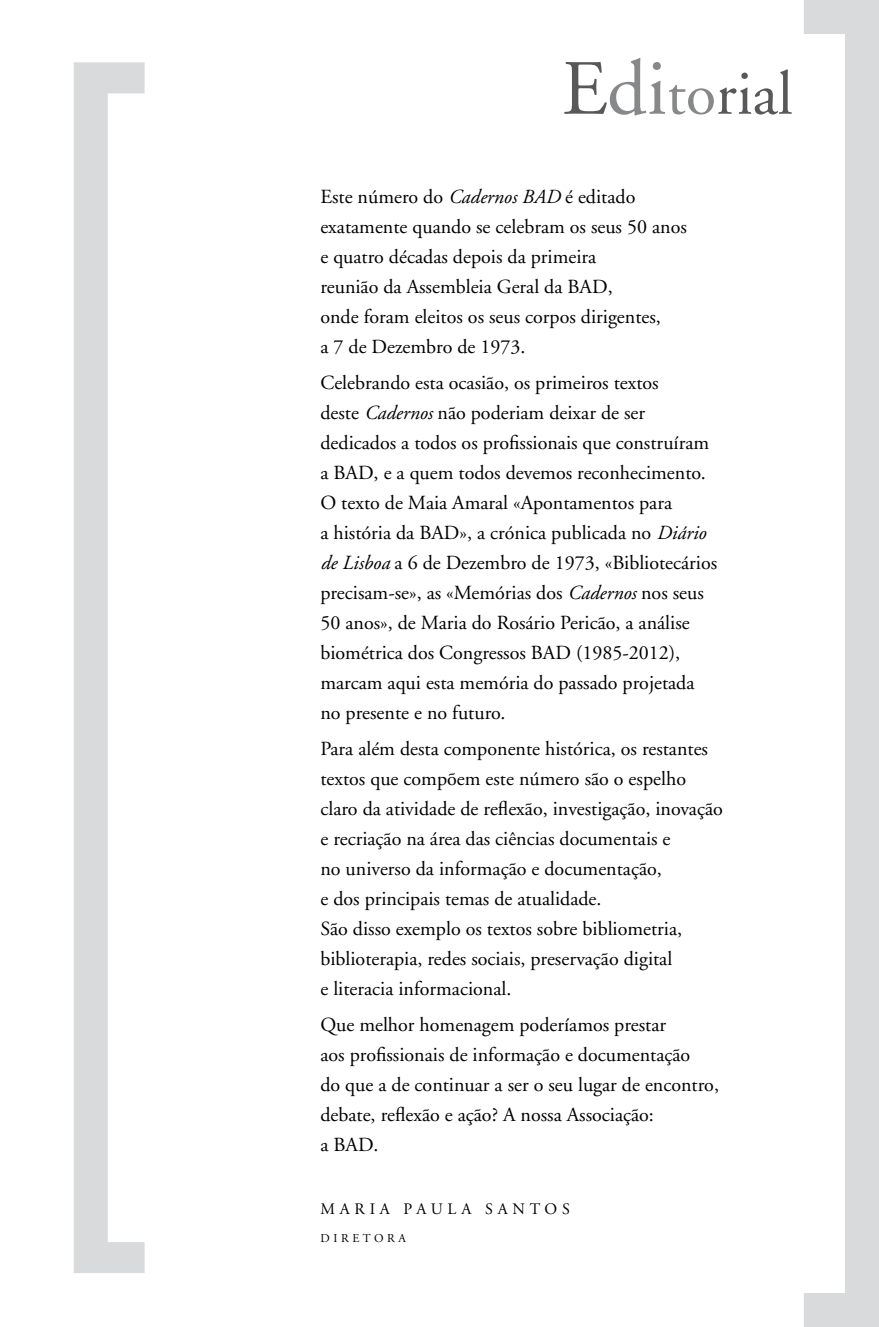
<style>
.page{position:relative;width:879px;height:1327px;background:#fff}
.page>*{position:absolute;margin:0;border:0;box-sizing:border-box;transform-origin:0 0}
.t1{font:62px "Adobe Garamond";color:#58585a}
.t2{font:20px/30px "Adobe Garamond";color:#000}
.t3{font:16px "Adobe Garamond";letter-spacing:.3em;color:#000}
.t4{font:12px "Adobe Garamond";color:#000}
.s1{font-size:78px}
.s2{font-size:78px;color:#87888a}
.s3{color:#87888a}
.s4{font-style:italic}
</style>
<div class="page">
<svg style="left:804px;top:0;width:75px;height:1327px"></svg>
<svg style="left:74px;top:62px;width:71px;height:1211px"></svg>
<h1 class="t1" style="left:562px;top:61px;width:232px"><span class="s1">E</span><span class="s2">di</span><span class="s3">to</span>rial</h1>
<p class="t2" style="left:320px;top:183px;width:368px">Este número do <span class="s4">Cadernos BAD</span> é editado exatamente quando se celebram os seus 50 anos e quatro décadas depois da primeira<br>reunião da Assembleia Geral da BAD,<br>onde foram eleitos os seus corpos dirigentes,<br>a 7 de Dezembro de 1973.</p>
<p class="t2" style="left:320px;top:368px;width:398px">Celebrando esta ocasião, os primeiros textos<br>deste <span class="s4">Cadernos</span> não poderiam deixar de ser dedicados a todos os profissionais que construíram a BAD, e a quem todos devemos reconhecimento.<br>O texto de Maia Amaral «Apontamentos para<br>a história da BAD», a crónica publicada no <span class="s4">Diário de Lisboa</span> a 6 de Dezembro de 1973, «Bibliotecários precisam-se», as «Memórias dos <span class="s4">Cadernos</span> nos seus 50 anos», de Maria do Rosário Pericão, a análise biométrica dos Congressos BAD (1985-2012), marcam aqui esta memória do passado projetada no presente e no futuro.</p>
<p class="t2" style="left:320px;top:734px;width:404px">Para além desta componente histórica, os restantes textos que compõem este número são o espelho claro da atividade de reflexão, investigação, inovação e recriação na área das ciências documentais e<br>no universo da informação e documentação,<br>e dos principais temas de atualidade.<br>São disso exemplo os textos sobre bibliometria, biblioterapia, redes sociais, preservação digital<br>e literacia informacional.</p>
<p class="t2" style="left:320px;top:1010px;width:400px">Que melhor homenagem poderíamos prestar<br>aos profissionais de informação e documentação<br>do que a de continuar a ser o seu lugar de encontro, debate, reflexão e ação? A nossa Associação:<br>a BAD.</p>
<p class="t3" style="left:320px;top:1200px;width:238px">Mar ia Pa ula Sa ntos</p>
<p class="t4" style="left:320px;top:1231px;width:66px">d ire tora</p>
</div>
